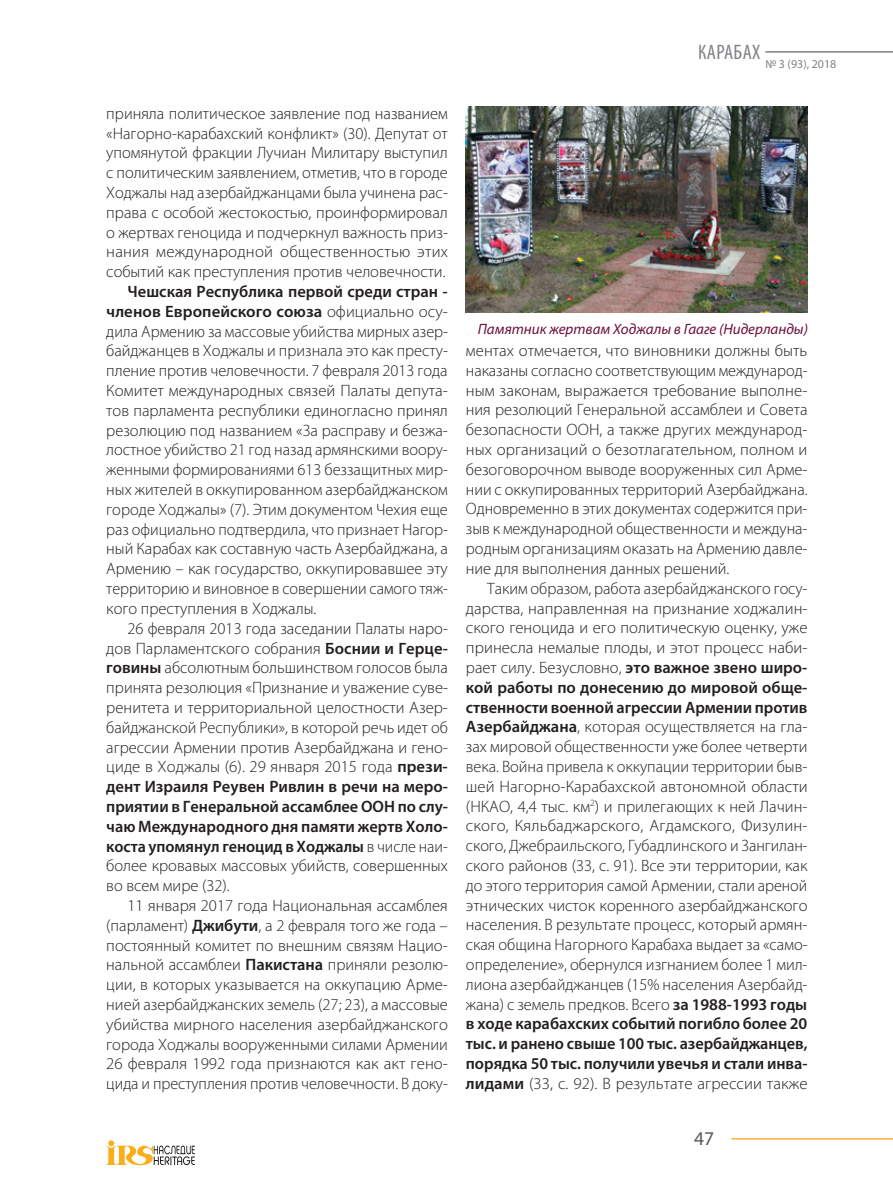
<style>
.page{position:relative;width:893px;height:1191px;background:#fff}
.page>*{position:absolute;margin:0;border:0;box-sizing:border-box;transform-origin:0 0}
.t1{font:condensed 21px "Myriad Pro";letter-spacing:.02em;color:#808285}
.t2{font:19.5px "Myriad Pro";color:#57585a}
.t3{font:300 16.5px "Myriad Pro";color:#231f20}
.t4{font:600 16.5px "Myriad Pro";color:#231f20}
.t5{font:italic 15px "Myriad Pro";color:#6c0e3c}
.t6{font:12px "Myriad Pro";color:#808285}
.s1{font-weight:300}
.s2{font-weight:600}
</style>
<div class="page">
<hr style="left:765px;top:51px;width:128px;height:2px;background:#808285">
<hr style="left:731px;top:1138px;width:162px;height:1px;background:#fbb033">
<svg style="left:106px;top:1140px;width:89px;height:25px"></svg>
<img style="left:466px;top:106px;width:342px;height:207px">
<p class="t3" style="left:106px;top:104px;width:343px">приняла политическое заявление под названием</p>
<p class="t3" style="left:106px;top:124px;width:343px">«Нагорно-карабахский конфликт» (30). Депутат от</p>
<p class="t3" style="left:106px;top:144px;width:343px">упомянутой фракции Лучиан Милитару выступил</p>
<p class="t3" style="left:106px;top:164px;width:343px">с политическим заявлением, отметив, что в городе</p>
<p class="t3" style="left:106px;top:183px;width:343px">Ходжалы над азербайджанцами была учинена рас-</p>
<p class="t3" style="left:106px;top:203px;width:343px">права с особой жестокостью, проинформировал</p>
<p class="t3" style="left:106px;top:223px;width:342px">о жертвах геноцида и подчеркнул важность приз-</p>
<p class="t3" style="left:106px;top:243px;width:343px">нания международной общественностью этих</p>
<p class="t3" style="left:106px;top:263px;width:341px">событий как преступления против человечности.</p>
<p class="t4" style="left:128px;top:281px;width:322px">Чешская Республика первой среди стран -</p>
<p class="t4" style="left:106px;top:301px;width:343px">членов Европейского союза <span class="s1">официально осу-</span></p>
<p class="t3" style="left:106px;top:322px;width:343px">дила Армению за массовые убийства мирных азер-</p>
<p class="t3" style="left:106px;top:342px;width:343px">байджанцев в Ходжалы и признала это как престу-</p>
<p class="t3" style="left:106px;top:362px;width:343px">пление против человечности. 7 февраля 2013 года</p>
<p class="t3" style="left:106px;top:381px;width:343px">Комитет международных связей Палаты депута-</p>
<p class="t3" style="left:106px;top:401px;width:343px">тов парламента республики единогласно принял</p>
<p class="t3" style="left:106px;top:421px;width:343px">резолюцию под названием «За расправу и безжа-</p>
<p class="t3" style="left:106px;top:441px;width:342px">лостное убийство 21 год назад армянскими воору-</p>
<p class="t3" style="left:106px;top:461px;width:343px">женными формированиями 613 беззащитных мир-</p>
<p class="t3" style="left:106px;top:480px;width:343px">ных жителей в оккупированном азербайджанском</p>
<p class="t3" style="left:106px;top:500px;width:343px">городе Ходжалы» (7). Этим документом Чехия еще</p>
<p class="t3" style="left:106px;top:520px;width:343px">раз официально подтвердила, что признает Нагор-</p>
<p class="t3" style="left:106px;top:540px;width:343px">ный Карабах как составную часть Азербайджана, а</p>
<p class="t3" style="left:106px;top:560px;width:343px">Армению – как государство, оккупировавшее эту</p>
<p class="t3" style="left:106px;top:579px;width:343px">территорию и виновное в совершении самого тяж-</p>
<p class="t3" style="left:106px;top:599px;width:212px">кого преступления в Ходжалы.</p>
<p class="t3" style="left:128px;top:619px;width:322px">26 февраля 2013 года заседании Палаты наро-</p>
<p class="t3" style="left:106px;top:639px;width:343px">дов Парламентского собрания <span class="s2">Боснии и Герце-</span></p>
<p class="t3" style="left:106px;top:659px;width:343px"><span class="s2">говины</span> абсолютным большинством голосов была</p>
<p class="t3" style="left:106px;top:678px;width:343px">принята резолюция «Признание и уважение суве-</p>
<p class="t3" style="left:106px;top:698px;width:343px">ренитета и территориальной целостности Азер-</p>
<p class="t3" style="left:106px;top:718px;width:343px">байджанской Республики», в которой речь идет об</p>
<p class="t3" style="left:106px;top:738px;width:343px">агрессии Армении против Азербайджана и гено-</p>
<p class="t3" style="left:106px;top:758px;width:343px">циде в Ходжалы (6). 29 января 2015 года <span class="s2">прези-</span></p>
<p class="t4" style="left:106px;top:776px;width:343px">дент Израиля Реувен Ривлин в речи на меро-</p>
<p class="t4" style="left:106px;top:796px;width:343px">приятии в Генеральной ассамблее ООН по слу-</p>
<p class="t4" style="left:106px;top:815px;width:343px">чаю Международного дня памяти жертв Холо-</p>
<p class="t4" style="left:106px;top:835px;width:343px">коста упомянул геноцид в Ходжалы <span class="s1">в числе наи-</span></p>
<p class="t3" style="left:106px;top:857px;width:343px">более кровавых массовых убийств, совершенных</p>
<p class="t3" style="left:106px;top:876px;width:125px">во всем мире (32).</p>
<p class="t3" style="left:128px;top:896px;width:322px">11 января 2017 года Национальная ассамблея</p>
<p class="t3" style="left:106px;top:916px;width:343px">(парламент) <span class="s2">Джибути</span>, а 2 февраля того же года –</p>
<p class="t3" style="left:106px;top:936px;width:343px">постоянный комитет по внешним связям Нацио-</p>
<p class="t3" style="left:106px;top:956px;width:343px">нальной ассамблеи <span class="s2">Пакистана</span> приняли резолю-</p>
<p class="t3" style="left:106px;top:975px;width:343px">ции, в которых указывается на оккупацию Арме-</p>
<p class="t3" style="left:106px;top:995px;width:343px">нией азербайджанских земель (27; 23), а массовые</p>
<p class="t3" style="left:106px;top:1015px;width:343px">убийства мирного населения азербайджанского</p>
<p class="t3" style="left:106px;top:1035px;width:343px">города Ходжалы вооруженными силами Армении</p>
<p class="t3" style="left:106px;top:1055px;width:342px">26 февраля 1992 года признаются как акт гено-</p>
<p class="t3" style="left:106px;top:1074px;width:342px">цида и преступления против человечности. В доку-</p>
<p class="t1" style="left:698px;top:39px;width:64px">КАРАБАХ</p>
<p class="t6" style="left:765px;top:56px;width:73px">№ 3 (93), 2018</p>
<p class="t5" style="left:478px;top:320px;width:332px">Памятник жертвам Ходжалы в Гааге (Нидерланды)</p>
<p class="t3" style="left:466px;top:341px;width:343px">ментах отмечается, что виновники должны быть</p>
<p class="t3" style="left:466px;top:361px;width:343px">наказаны согласно соответствующим международ-</p>
<p class="t3" style="left:466px;top:381px;width:343px">ным законам, выражается требование выполне-</p>
<p class="t3" style="left:466px;top:401px;width:343px">ния резолюций Генеральной ассамблеи и Совета</p>
<p class="t3" style="left:466px;top:421px;width:343px">безопасности ООН, а также других международ-</p>
<p class="t3" style="left:466px;top:440px;width:343px">ных организаций о безотлагательном, полном и</p>
<p class="t3" style="left:466px;top:460px;width:343px">безоговорочном выводе вооруженных сил Арме-</p>
<p class="t3" style="left:466px;top:480px;width:343px">нии с оккупированных территорий Азербайджана.</p>
<p class="t3" style="left:466px;top:500px;width:343px">Одновременно в этих документах содержится при-</p>
<p class="t3" style="left:466px;top:520px;width:343px">зыв к международной общественности и междуна-</p>
<p class="t3" style="left:466px;top:539px;width:343px">родным организациям оказать на Армению давле-</p>
<p class="t3" style="left:466px;top:559px;width:265px">ние для выполнения данных решений.</p>
<p class="t3" style="left:487px;top:579px;width:322px">Таким образом, работа азербайджанского госу-</p>
<p class="t3" style="left:466px;top:599px;width:343px">дарства, направленная на признание ходжалин-</p>
<p class="t3" style="left:466px;top:619px;width:343px">ского геноцида и его политическую оценку, уже</p>
<p class="t3" style="left:466px;top:638px;width:343px">принесла немалые плоды, и этот процесс наби-</p>
<p class="t3" style="left:466px;top:658px;width:343px">рает силу. Безусловно, <span class="s2">это важное звено широ-</span></p>
<p class="t4" style="left:466px;top:676px;width:343px">кой работы по донесению до мировой обще-</p>
<p class="t4" style="left:466px;top:696px;width:343px">ственности военной агрессии Армении против</p>
<p class="t3" style="left:466px;top:718px;width:343px"><span class="s2">Азербайджана</span>, которая осуществляется на гла-</p>
<p class="t3" style="left:466px;top:737px;width:343px">зах мировой общественности уже более четверти</p>
<p class="t3" style="left:466px;top:757px;width:343px">века. Война привела к оккупации территории быв-</p>
<p class="t3" style="left:466px;top:777px;width:343px">шей Нагорно-Карабахской автономной области</p>
<p class="t3" style="left:466px;top:797px;width:343px">(НКАО, 4,4 тыс. км<sup>2</sup>) и прилегающих к ней Лачин-</p>
<p class="t3" style="left:466px;top:817px;width:343px">ского, Кяльбаджарского, Агдамского, Физулин-</p>
<p class="t3" style="left:466px;top:836px;width:343px">ского, Джебраильского, Губадлинского и Зангилан-</p>
<p class="t3" style="left:466px;top:856px;width:343px">ского районов (33, с. 91). Все эти территории, как</p>
<p class="t3" style="left:466px;top:876px;width:343px">до этого территория самой Армении, стали ареной</p>
<p class="t3" style="left:466px;top:896px;width:343px">этнических чисток коренного азербайджанского</p>
<p class="t3" style="left:466px;top:916px;width:343px">населения. В результате процесс, который армян-</p>
<p class="t3" style="left:466px;top:935px;width:343px">ская община Нагорного Карабаха выдает за «само-</p>
<p class="t3" style="left:466px;top:955px;width:343px">определение», обернулся изгнанием более 1 мил-</p>
<p class="t3" style="left:466px;top:975px;width:343px">лиона азербайджанцев (15% населения Азербайд-</p>
<p class="t3" style="left:466px;top:995px;width:343px">жана) с земель предков. Всего <span class="s2">за 1988-1993 годы</span></p>
<p class="t4" style="left:466px;top:1013px;width:343px">в ходе карабахских событий погибло более 20</p>
<p class="t4" style="left:466px;top:1033px;width:343px">тыс. и ранено свыше 100 тыс. азербайджанцев,</p>
<p class="t4" style="left:466px;top:1053px;width:343px">порядка 50 тыс. получили увечья и стали инва-</p>
<p class="t3" style="left:466px;top:1074px;width:343px"><span class="s2">лидами</span> (33, с. 92). В результате агрессии также</p>
<p class="t2" style="left:694px;top:1126px;width:22px">47</p>
</div>
